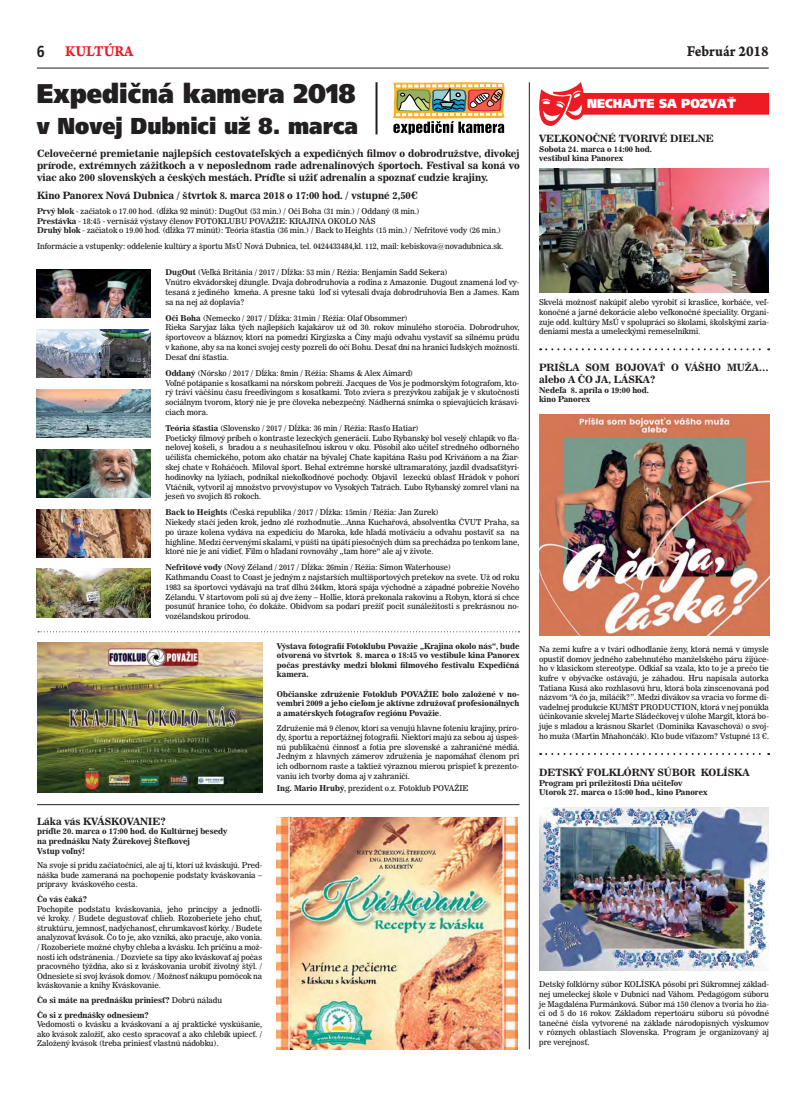
<style>
.page{position:relative;width:800px;height:1106px;background:#fff}
.page>*{position:absolute;margin:0;border:0;box-sizing:border-box;transform-origin:0 0}
.t1{font:900 27px "Frutiger CE";color:#231f20;scale:.9 1}
.t2{font:900 23px "Frutiger CE";color:#231f20;scale:.9 1}
.t3{font:16px "Arno Pro Bold Caption";color:#231f20;scale:.9 1}
.t4{font:16px "Arno Pro Bold Caption";color:#ed1c24;scale:.9 1}
.t5{font:700 16px "Frutiger CE";color:#231f20;scale:.9 1}
.t6{font:900 13px "Frutiger CE";color:#fff;scale:.9 1}
.t7{font:10px/12px "News 706 AT Bold C";color:#231f20;text-align:justify}
.t8{font:8px/9.6px "News 706 AT Roman C";color:#231f20}
.t9{font:8px/9.6px "News 706 AT Bold C";color:#231f20}
.s1{font-family:"News 706 AT Bold C"}
.s2{font-family:"News 706 AT Roman C"}
</style>
<div class="page">
<hr style="left:37px;top:68px;width:731px;height:1px;background:#231f20">
<hr style="left:529px;top:82px;width:1px;height:967px;background:#231f20">
<hr style="left:375px;top:82px;width:2px;height:52px;background:#231f20">
<hr style="left:37px;top:804px;width:482px;height:1px;background:#231f20">
<svg style="left:539px;top:82px;width:230px;height:44px"></svg>
<svg style="left:540px;top:348px;width:229px;height:2px"></svg>
<svg style="left:540px;top:753px;width:229px;height:2px"></svg>
<svg style="left:38px;top:631px;width:481px;height:1px"></svg>
<img style="left:37px;top:509px;width:113px;height:48px">
<img style="left:37px;top:269px;width:113px;height:48px">
<img style="left:37px;top:569px;width:113px;height:48px">
<img style="left:37px;top:329px;width:113px;height:48px">
<img style="left:37px;top:389px;width:113px;height:48px">
<img style="left:37px;top:449px;width:113px;height:48px">
<img style="left:37px;top:642px;width:225px;height:150px">
<img style="left:277px;top:817px;width:240px;height:232px">
<img style="left:539px;top:414px;width:230px;height:221px">
<img style="left:539px;top:169px;width:229px;height:124px">
<img style="left:393px;top:82px;width:112px;height:52px">
<img style="left:539px;top:807px;width:229px;height:163px">
<h3 class="t5" style="left:37px;top:44px;width:10px">6</h3>
<h3 class="t4" style="left:65px;top:41px;width:78px">KULTÚRA</h3>
<h3 class="t3" style="left:686px;top:41px;width:92px">Február 2018</h3>
<h1 class="t1" style="left:37px;top:80px;width:355px">Expedičná kamera 2018</h1>
<h2 class="t2" style="left:37px;top:115px;width:358px">v Novej Dubnici už 8. marca</h2>
<p class="t7" style="left:37px;top:147px;width:484px">Celovečerné premietanie najlepších cestovateľských a expedičných filmov o dobrodružstve, divokej prírode, extrémnych zážitkoch a v neposlednom rade adrenalínových športoch. Festival sa koná vo viac ako 200 slovenských a českých mestách. Príďte si užiť adrenalín a spoznať cudzie krajiny.</p>
<p class="t7" style="left:37px;top:189px;width:382px">Kino Panorex Nová Dubnica / štvrtok 8. marca 2018 o 17:00 hod. / vstupné 2,50€</p>
<p class="t8" style="left:37px;top:207px;width:465px"><span class="s1">Prvý blok</span> - začiatok o 17.00 hod. (dĺžka 92 minút): DugOut (53 min.) / Oči Boha (31 min.) / Oddaný (8 min.)<br><span class="s1">Prestávka</span> - 18:45 - vernisáž výstavy členov FOTOKLUBU POVAŽIE: KRAJINA OKOLO NÁS<br><span class="s1">Druhý blok</span> - začiatok o 19.00 hod. (dĺžka 77 minút): Teória šťastia (36 min.) / Back to Heights (15 min.) / Nefritové vody (26 min.)</p>
<p class="t8" style="left:37px;top:242px;width:468px">Informácie a vstupenky: oddelenie kultúry a športu MsÚ Nová Dubnica, tel. 0424433484,kl. 112, mail: kebiskova@novadubnica.sk.</p>
<p class="t8" style="left:165px;top:268px;width:355px"><span class="s1">DugOut</span> (Veľká Británia / 2017 / Dĺžka: 53 min / Réžia: Benjamin Sadd Sekera)<br>Vnútro ekvádorskej džungle. Dvaja dobrodruhovia a rodina z Amazonie. Dugout znamená loď vy&shy;tesaná z jediného kmeňa. A presne takú loď si vytesali dvaja dobrodruhovia Ben a James. Kam sa na nej až doplavia?</p>
<p class="t8" style="left:165px;top:313px;width:355px"><span class="s1">Oči Boha</span> (Nemecko / 2017 / Dĺžka: 31min / Réžia: Olaf Obsommer)<br>Rieka Saryjaz láka tých najlepších kajakárov už od 30. rokov minulého storočia. Dobrodruhov, športovcov a bláznov, ktorí na pomedzí Kirgizska a Číny majú odvahu vystaviť sa silnému prúdu v kaňone, aby sa na konci svojej cesty pozreli do očí Bohu. Desať dní na hranici ľudských možností.<br>Desať dní šťastia.</p>
<p class="t8" style="left:165px;top:368px;width:355px"><span class="s1">Oddaný</span> (Nórsko / 2017 / Dĺžka: 8min / Réžia: Shams &amp; Alex Aimard)<br>Voľné potápanie s kosatkami na nórskom pobreží. Jacques de Vos je podmorským fotografom, kto&shy;rý trávi väčšinu času freedivingom s kosatkami. Toto zviera s prezývkou zabijak je v skutočnosti sociálnym tvorom, ktorý nie je pre človeka nebezpečný. Nádherná snímka o spievajúcich krásavi&shy;ciach mora.</p>
<p class="t8" style="left:165px;top:423px;width:355px"><span class="s1">Teória šťastia</span> (Slovensko / 2017 / Dĺžka: 36 min / Réžia: Rasťo Hatiar)<br>Poetický filmový príbeh o kontraste lezeckých generácií. Ľubo Rybanský bol veselý chlapík vo fla&shy;nelovej košeli, s bradou a s neuhasiteľnou iskrou v oku. Pôsobil ako učiteľ stredného odborného učilišťa chemického, potom ako chatár na bývalej Chate kapitána Rašu pod Kriváňom a na Žiar&shy;skej chate v Roháčoch. Miloval šport. Behal extrémne horské ultramaratóny, jazdil dvadsaťštyri&shy;hodinovky na lyžiach, podnikal niekoľkodňové pochody. Objavil lezeckú oblasť Hrádok v pohorí Vtáčnik, vytvoril aj množstvo prvovýstupov vo Vysokých Tatrách. Ľubo Rybanský zomrel vlani na jeseň vo svojich 85 rokoch.</p>
<p class="t8" style="left:165px;top:508px;width:355px"><span class="s1">Back to Heights</span> (Česká republika / 2017 / Dĺžka: 15min / Réžia: Jan Zurek)<br>Niekedy stačí jeden krok, jedno zlé rozhodnutie...Anna Kuchařová, absolventka ČVUT Praha, sa po úraze kolena vydáva na expedíciu do Maroka, kde hľadá motiváciu a odvahu postaviť sa na highline. Medzi červenými skalami, v púšti na úpätí piesočných dúm sa prechádza po tenkom lane, ktoré nie je ani vidieť. Film o hľadaní rovnováhy „tam hore“ ale aj v živote.</p>
<p class="t8" style="left:165px;top:563px;width:355px"><span class="s1">Nefritové vody</span> (Nový Zéland / 2017 / Dĺžka: 26min / Réžia: Simon Waterhouse)<br>Kathmandu Coast to Coast je jedným z najstarších multišportových pretekov na svete. Už od roku 1983 sa športovci vydávajú na trať dlhú 244km, ktorá spája východné a západné pobrežie Nového Zélandu. V štartovom poli sú aj dve ženy – Hollie, ktorá prekonala rakovinu a Robyn, ktorá si chce posunúť hranice toho, čo dokáže. Obidvom sa podarí prežiť pocit sunáležitosti s prekrásnou no&shy;vozélandskou prírodou.</p>
<p class="t7" style="left:37px;top:815px;width:130px">Láka vás KVÁSKOVANIE?</p>
<p class="t9" style="left:37px;top:827px;width:192px">príďte 20. marca o 17:00 hod. do Kultúrnej besedy na prednášku Naty Žúrekovej Štefkovej<br>Vstup voľný!</p>
<p class="t8" style="left:37px;top:861px;width:227px;text-align:justify">Na svoje si prídu začiatočníci, ale aj tí, ktorí už kváskujú. Pred&shy;náška bude zameraná na pochopenie podstaty kváskovania – prípravy kváskového cesta.</p>
<p class="t9" style="left:37px;top:894px;width:52px">Čo vás čaká?</p>
<p class="t8" style="left:37px;top:904px;width:227px;text-align:justify">Pochopíte podstatu kváskovania, jeho princípy a jednotli&shy;vé kroky. / Budete degustovať chlieb. Rozoberiete jeho chuť, štruktúru, jemnosť, nadýchanosť, chrumkavosť kôrky. / Budete analyzovať kvások. Čo to je, ako vzniká, ako pracuje, ako vonia. / Rozoberiete možné chyby chleba a kvásku. Ich príčinu a mož&shy;nosti ich odstránenia. / Dozviete sa tipy ako kváskovať aj počas pracovného týždňa, ako si z kváskovania urobiť životný štýl. / Odnesiete si svoj kvások domov. / Možnosť nákupu pomôcok na kváskovanie a knihy Kváskovanie.</p>
<p class="t9" style="left:37px;top:993px;width:186px;line-height:14.6px">Čo si máte na prednášku priniesť? <span class="s2">Dobrú náladu<br></span>Čo si z prednášky odnesiem?</p>
<p class="t8" style="left:37px;top:1020px;width:227px;text-align:justify">Vedomosti o kvásku a kváskovaní a aj praktické vyskúšanie, ako kvások založiť, ako cesto spracovať a ako chlebík upiecť. / Založený kvások (treba priniesť vlastnú nádobku).</p>
<p class="t9" style="left:277px;top:641px;width:244px;text-align:justify">Výstava fotografií Fotoklubu Považie „Krajina okolo nás“, bude otvorená vo štvrtok 8. marca o 18:45 vo vestibule kina Panorex počas prestávky medzi blokmi filmového festivalu Expedičná kamera.</p>
<p class="t9" style="left:277px;top:689px;width:244px;text-align:justify">Občianske združenie Fotoklub POVAŽIE bolo založené v no&shy;vembri 2009 a jeho cieľom je aktívne združovať profesionálnych a amatérskych fotografov regiónu Považie<span class="s2">.</span></p>
<p class="t8" style="left:277px;top:723px;width:244px;text-align:justify">Združenie má 9 členov, ktorí sa venujú hlavne foteniu krajiny, príro&shy;dy, športu a reportážnej fotografii. Niektorí majú za sebou aj úspeš&shy;nú publikačnú činnosť a fotia pre slovenské a zahraničné médiá.<br>Jedným z hlavných zámerov združenia je napomáhať členom pri ich odbornom raste a taktiež výraznou mierou prispieť k prezento&shy;vaniu ich tvorby doma aj v zahraničí.</p>
<p class="t8" style="left:277px;top:784px;width:193px"><span class="s1">Ing. Mario Hrubý</span>, prezident o.z. Fotoklub POVAŽIE</p>
<h3 class="t6" style="left:587px;top:97px;width:167px">NECHAJTE SA POZVAŤ</h3>
<p class="t7" style="left:539px;top:133px;width:176px">VEĽKONOČNÉ TVORIVÉ DIELNE</p>
<p class="t9" style="left:539px;top:145px;width:114px">Sobota 24. marca o 14:00 hod. vestibul kina Panorex</p>
<p class="t8" style="left:539px;top:298px;width:231px;text-align:justify">Skvelá možnosť nakúpiť alebo vyrobiť si kraslice, korbáče, veľ&shy;konočné a jarné dekorácie alebo veľkonočné špeciality. Organi&shy;zuje odd. kultúry MsÚ v spolupráci so školami, školskými zaria&shy;deniami mesta a umeleckými remeselníkmi.</p>
<p class="t7" style="left:539px;top:362px;width:231px">PRIŠLA SOM BOJOVAŤ O VÁŠHO MUŽA… alebo A ČO JA, LÁSKA?</p>
<p class="t9" style="left:539px;top:385px;width:111px">Nedeľa 8. apríla o 19:00 hod. kino Panorex</p>
<p class="t8" style="left:539px;top:645px;width:231px;text-align:justify">Na zemi kufre a v tvári odhodlanie ženy, ktorá nemá v úmysle opustiť domov jedného zabehnutého manželského páru žijúce&shy;ho v klasickom stereotype. Odkiaľ sa vzala, kto to je a prečo tie kufre v obývačke ostávajú, je záhadou. Hru napísala autorka Tatiana Kusá ako rozhlasovú hru, ktorá bola zinscenovaná pod názvom “A čo ja, miláčik?”. Medzi divákov sa vracia vo forme di&shy;vadelnej produkcie KUMŠT PRODUCTION, ktorá v nej ponúkla účinkovanie skvelej Marte Sládečkovej v úlohe Margit, ktorá bo&shy;juje s mladou a krásnou Skarlet (Dominika Kavaschová) o svoj&shy;ho muža (Martin Mňahončák). Kto bude víťazom? Vstupné 13 €.</p>
<p class="t7" style="left:539px;top:767px;width:212px">DETSKÝ FOLKLÓRNY SÚBOR KOLÍSKA</p>
<p class="t9" style="left:539px;top:778px;width:170px">Program pri príležitosti Dňa učiteľov<br>Utorok 27. marca o 15:00 hod., kino Panorex</p>
<p class="t8" style="left:539px;top:980px;width:231px;text-align:justify">Detský folklórny súbor KOLÍSKA pôsobí pri Súkromnej základ&shy;nej umeleckej škole v Dubnici nad Váhom. Pedagógom súboru je Magdaléna Furmánková. Súbor má 150 členov a tvoria ho žia&shy;ci od 5 do 16 rokov. Základom repertoáru súboru sú pôvodné tanečné čísla vytvorené na základe národopisných výskumov v rôznych oblastiach Slovenska. Program je organizovaný aj pre verejnosť.</p>
</div>
